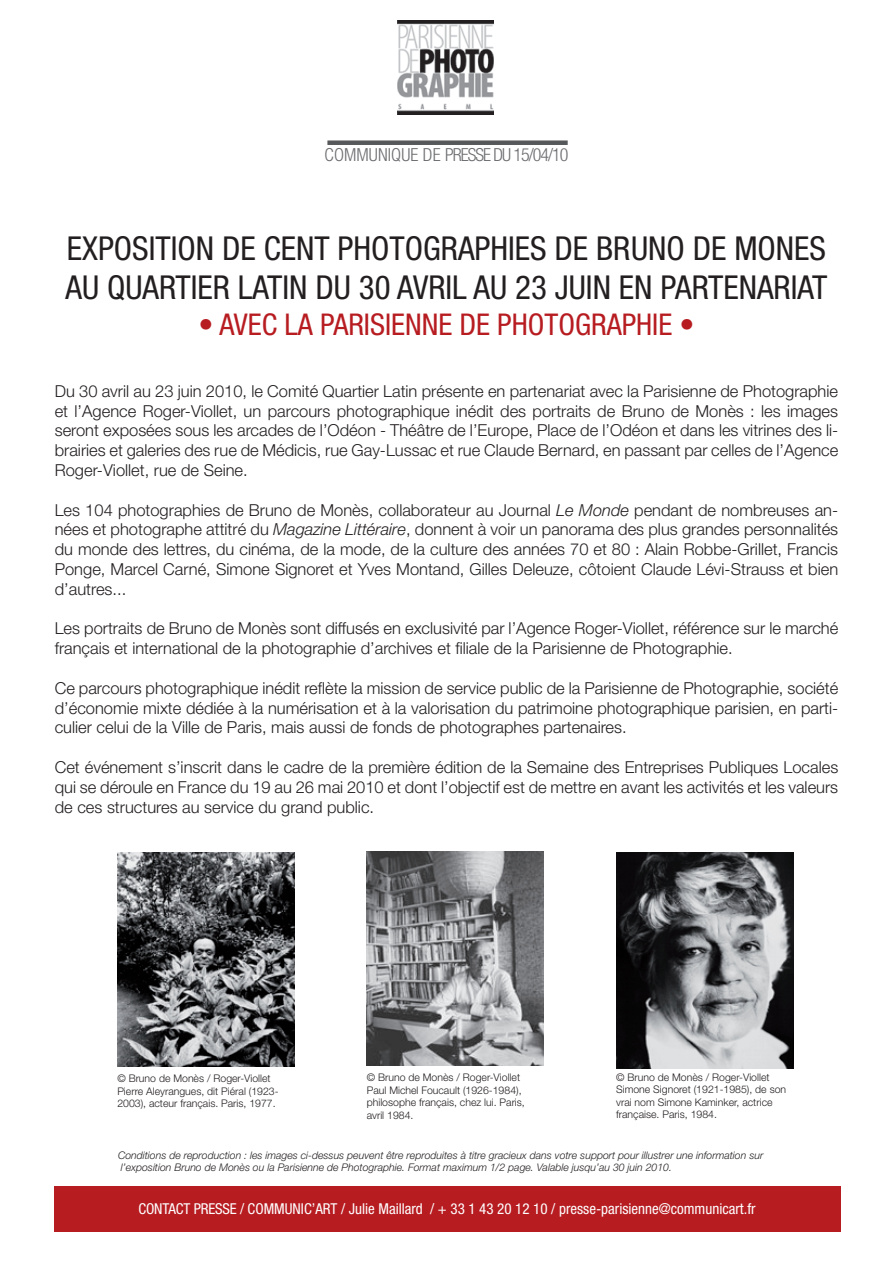
<style>
.page{position:relative;width:893px;height:1263px;background:#fff}
.page>*{position:absolute;margin:0;border:0;box-sizing:border-box;transform-origin:0 0}
.t1{font:condensed 33px/39.6px "Helvetica Neue LT";color:#231f20}
.t2{font:condensed 30px "Helvetica Neue LT";color:#b71c21}
.t3{font:300 condensed 18px "Helvetica Neue LT";letter-spacing:.005em;color:#6c6d70}
.t4{font:300 16.5px/19.8px "Helvetica Neue LT";color:#231f20;text-align:justify}
.t5{font:condensed 15px "Helvetica Neue LT";color:#fff}
.t6{font:300 10.5px/12.6px "Helvetica Neue LT";color:#231f20}
.t7{font:italic 300 10.5px/12.6px "Helvetica Neue LT";color:#231f20}
.s1{font-style:italic}
</style>
<div class="page">
<img style="left:398px;top:20px;width:95px;height:94px">
<div style="left:54px;top:1186px;width:786px;height:46px;background:#b71c21"></div>
<div style="left:327px;top:140px;width:241px;height:5px;background:#57585a"></div>
<img style="left:367px;top:851px;width:177px;height:215px">
<img style="left:117px;top:853px;width:177px;height:214px">
<img style="left:616px;top:852px;width:177px;height:216px">
<p class="t3" style="left:325px;top:145px;width:245px">COMMUNIQUE DE PRESSE DU 15/04/10</p>
<h1 class="t1" style="left:66px;top:228px;width:763px">EXPOSITION DE CENT PHOTOGRAPHIES DE BRUNO DE MONES<br>AU QUARTIER LATIN DU 30 AVRIL AU 23 JUIN EN PARTENARIAT</h1>
<h2 class="t2" style="left:198px;top:307px;width:497px">• AVEC LA PARISIENNE DE PHOTOGRAPHIE •</h2>
<p class="t4" style="left:55px;top:381px;width:785px">Du 30 avril au 23 juin 2010, le Comité Quartier Latin présente en partenariat avec la Parisienne de Photographie et l’Agence Roger-Viollet, un parcours photographique inédit des portraits de Bruno de Monès : les images seront exposées sous les arcades de l’Odéon - Théâtre de l’Europe, Place de l’Odéon et dans les vitrines des li&shy;brairies et galeries des rue de Médicis, rue Gay-Lussac et rue Claude Bernard, en passant par celles de l’Agence Roger-Viollet, rue de Seine.</p>
<p class="t4" style="left:55px;top:499px;width:785px">Les 104 photographies de Bruno de Monès, collaborateur au Journal <span class="s1">Le Monde</span> pendant de nombreuses an&shy;nées et photographe attitré du <span class="s1">Magazine Littéraire</span>, donnent à voir un panorama des plus grandes personnalités du monde des lettres, du cinéma, de la mode, de la culture des années 70 et 80 : Alain Robbe-Grillet, Francis Ponge, Marcel Carné, Simone Signoret et Yves Montand, Gilles Deleuze, côtoient Claude Lévi-Strauss et bien d’autres...</p>
<p class="t4" style="left:55px;top:618px;width:785px">Les portraits de Bruno de Monès sont diffusés en exclusivité par l’Agence Roger-Viollet, référence sur le marché français et international de la photographie d’archives et filiale de la Parisienne de Photographie.</p>
<p class="t4" style="left:55px;top:678px;width:785px">Ce parcours photographique inédit reflète la mission de service public de la Parisienne de Photographie, société d’économie mixte dédiée à la numérisation et à la valorisation du patrimoine photographique parisien, en parti&shy;culier celui de la Ville de Paris, mais aussi de fonds de photographes partenaires.</p>
<p class="t4" style="left:55px;top:757px;width:785px">Cet événement s’inscrit dans le cadre de la première édition de la Semaine des Entreprises Publiques Locales qui se déroule en France du 19 au 26 mai 2010 et dont l’objectif est de mettre en avant les activités et les valeurs de ces structures au service du grand public.</p>
<p class="t6" style="left:117px;top:1072px;width:163px">© Bruno de Monès / Roger-Viollet<br>Pierre Aleyrangues, dit Piéral (1923-<br>2003), acteur français. Paris, 1977.</p>
<p class="t6" style="left:616px;top:1070px;width:172px">© Bruno de Monès / Roger-Viollet<br>Simone Signoret (1921-1985), de son vrai nom Simone Kaminker, actrice française. Paris, 1984.</p>
<p class="t7" style="left:118px;top:1148px;width:647px">Conditions de reproduction : les images ci-dessus peuvent être reproduites à titre gracieux dans votre support pour illustrer une information sur l’exposition Bruno de Monès ou la Parisienne de Photographie. Format maximum 1/2 page. Valable jusqu’au 30 juin 2010.</p>
<p class="t6" style="left:367px;top:1071px;width:160px">© Bruno de Monès / Roger-Viollet<br>Paul Michel Foucault (1926-1984), philosophe français, chez lui. Paris, avril 1984.</p>
<p class="t5" style="left:138px;top:1200px;width:619px">CONTACT PRESSE / COMMUNIC’ART / Julie Maillard / + 33 1 43 20 12 10 / presse-parisienne@communicart.fr</p>
</div>
